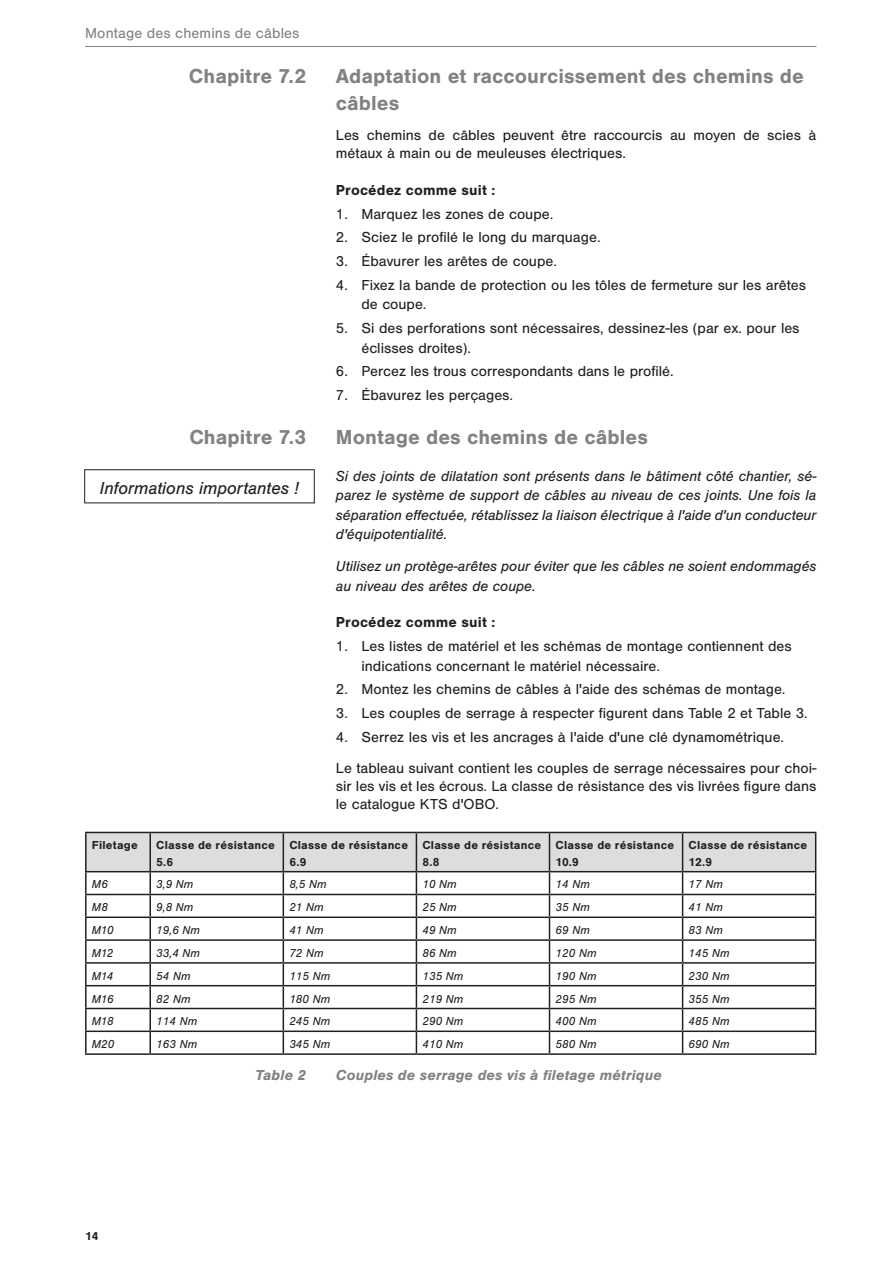
<style>
.page{position:relative;width:893px;height:1263px;background:#fff}
.page>*{position:absolute;margin:0;border:0;box-sizing:border-box;transform-origin:0 0}
.t1{font:700 21px/27px "Nimbus San";color:#808285}
.t2{font:italic 18px "Nimbus San";color:#231f20}
.Fließtext{font:15px/18px "Nimbus San";color:#231f20}
.Hinweis{font:italic 15px/19.5px "Nimbus San";color:#231f20;text-align:justify}
.t3{font:italic 700 15px "Nimbus San";letter-spacing:.01em;color:#808285}
.Headline_innen{font:700 15px "Nimbus San";letter-spacing:.01em;color:#231f20}
.t4{font:15px "Nimbus San";letter-spacing:.01em;color:#808285}
.Tabellentext{font:italic 12px "Nimbus San";color:#231f20}
.Tabelle_Spaltenübers{font:700 12px/16.5px "Nimbus San";letter-spacing:.02em;color:#231f20}
.Tabelle_Spaltenübers-2{font:italic 12px "Nimbus San";letter-spacing:-.025em;color:#231f20}
</style>
<div class="page">
<hr style="left:85px;top:832px;width:65px;height:1px;background:#231f20">
<hr style="left:85px;top:833px;width:2px;height:38px;background:#231f20">
<hr style="left:85px;top:871px;width:65px;height:1px;background:#231f20">
<hr style="left:85px;top:872px;width:2px;height:22px;background:#231f20">
<hr style="left:85px;top:894px;width:65px;height:1px;background:#231f20">
<hr style="left:85px;top:895px;width:2px;height:21px;background:#231f20">
<hr style="left:85px;top:916px;width:65px;height:2px;background:#231f20">
<hr style="left:85px;top:918px;width:2px;height:21px;background:#231f20">
<hr style="left:85px;top:939px;width:65px;height:2px;background:#231f20">
<hr style="left:85px;top:941px;width:2px;height:21px;background:#231f20">
<hr style="left:85px;top:962px;width:65px;height:2px;background:#231f20">
<hr style="left:85px;top:964px;width:2px;height:21px;background:#231f20">
<hr style="left:85px;top:985px;width:65px;height:1px;background:#231f20">
<hr style="left:85px;top:986px;width:2px;height:22px;background:#231f20">
<hr style="left:85px;top:1008px;width:65px;height:1px;background:#231f20">
<hr style="left:85px;top:1009px;width:2px;height:21px;background:#231f20">
<hr style="left:85px;top:1030px;width:65px;height:2px;background:#231f20">
<hr style="left:85px;top:1032px;width:2px;height:21px;background:#231f20">
<svg style="left:86px;top:832px;width:730px;height:221px"></svg>
<hr style="left:85px;top:1053px;width:65px;height:2px;background:#231f20">
<hr style="left:150px;top:1053px;width:133px;height:2px;background:#231f20">
<hr style="left:283px;top:1053px;width:133px;height:2px;background:#231f20">
<hr style="left:416px;top:1053px;width:133px;height:2px;background:#231f20">
<hr style="left:549px;top:1053px;width:134px;height:2px;background:#231f20">
<hr style="left:683px;top:1053px;width:133px;height:2px;background:#231f20">
<svg style="left:97px;top:503px;width:206px;height:1px"></svg>
<div style="left:84px;top:469px;width:231px;height:34px;border:1px solid #231f20"></div>
<hr style="left:85px;top:46px;width:731px;height:1px;background:#808285">
<p class="t4" style="left:85px;top:24px;width:216px">Montage des chemins de câbles</p>
<p class="t1" style="left:189px;top:62px;width:119px">Chapitre 7.2</p>
<p class="t1" style="left:336px;top:62px;width:470px">Adaptation et raccourcissement des chemins de câbles</p>
<p class="Fließtext" style="left:336px;top:127px;width:482px">Les chemins de câbles peuvent être raccourcis au moyen de scies à métaux à main ou de meuleuses électriques.</p>
<p class="Headline_innen" style="left:336px;top:181px;width:161px">Procédez comme suit :</p>
<p class="Fließtext" style="left:336px;top:205px;width:219px">1. Marquez les zones de coupe.</p>
<p class="Fließtext" style="left:336px;top:229px;width:266px">2. Sciez le profilé le long du marquage.</p>
<p class="Fließtext" style="left:336px;top:252px;width:223px">3. Ébavurer les arêtes de coupe.</p>
<p class="Fließtext" style="left:361px;top:275px;width:446px;line-height:19.5px;text-indent:-26px">4. Fixez la bande de protection ou les tôles de fermeture sur les arêtes de coupe.</p>
<p class="Fließtext" style="left:361px;top:319px;width:440px;line-height:19.5px;text-indent:-26px">5. Si des perforations sont nécessaires, dessinez-les (par ex. pour les éclisses droites).</p>
<p class="Fließtext" style="left:336px;top:363px;width:339px">6. Percez les trous correspondants dans le profilé.</p>
<p class="Fließtext" style="left:336px;top:386px;width:179px">7. Ébavurez les perçages.</p>
<p class="t1" style="left:189px;top:424px;width:118px">Chapitre 7.3</p>
<p class="t1" style="left:336px;top:424px;width:314px">Montage des chemins de câbles</p>
<p class="Hinweis" style="left:336px;top:466px;width:482px">Si des joints de dilatation sont présents dans le bâtiment côté chantier, sé&shy;parez le système de support de câbles au niveau de ces joints. Une fois la séparation effectuée, rétablissez la liaison électrique à l'aide d'un conducteur d'équipotentialité.</p>
<p class="Hinweis" style="left:336px;top:557px;width:482px">Utilisez un protège-arêtes pour éviter que les câbles ne soient endommagés au niveau des arêtes de coupe.</p>
<p class="Headline_innen" style="left:336px;top:614px;width:161px">Procédez comme suit :</p>
<p class="Fließtext" style="left:361px;top:637px;width:432px;line-height:19.5px;text-indent:-26px">1. Les listes de matériel et les schémas de montage contiennent des indications concernant le matériel nécessaire.</p>
<p class="Fließtext" style="left:336px;top:681px;width:451px">2. Montez les chemins de câbles à l'aide des schémas de montage.</p>
<p class="Fließtext" style="left:336px;top:704px;width:473px">3. Les couples de serrage à respecter figurent dans Table 2 et Table 3.</p>
<p class="Fließtext" style="left:336px;top:728px;width:450px">4. Serrez les vis et les ancrages à l'aide d'une clé dynamométrique.</p>
<p class="Fließtext" style="left:336px;top:759px;width:482px;text-align:justify">Le tableau suivant contient les couples de serrage nécessaires pour choi&shy;sir les vis et les écrous. La classe de résistance des vis livrées figure dans le catalogue KTS d'OBO.</p>
<p class="t2" style="left:100px;top:478px;width:201px">Informations importantes !</p>
<p class="Tabelle_Spaltenübers" style="left:92px;top:837px;width:48px">Filetage</p>
<p class="Tabelle_Spaltenübers" style="left:156px;top:837px;width:120px">Classe de résistance<br>5.6</p>
<p class="Tabelle_Spaltenübers" style="left:289px;top:837px;width:120px">Classe de résistance<br>6.9</p>
<p class="Tabelle_Spaltenübers" style="left:422px;top:837px;width:120px">Classe de résistance<br>8.8</p>
<p class="Tabelle_Spaltenübers" style="left:555px;top:837px;width:120px">Classe de résistance<br>10.9</p>
<p class="Tabelle_Spaltenübers" style="left:689px;top:837px;width:120px">Classe de résistance<br>12.9</p>
<p class="Tabelle_Spaltenübers-2" style="left:92px;top:878px;width:18px">M6</p>
<p class="Tabellentext" style="left:156px;top:878px;width:39px">3,9 Nm</p>
<p class="Tabellentext" style="left:289px;top:878px;width:39px">8,5 Nm</p>
<p class="Tabellentext" style="left:422px;top:878px;width:36px">10 Nm</p>
<p class="Tabellentext" style="left:555px;top:878px;width:36px">14 Nm</p>
<p class="Tabellentext" style="left:689px;top:878px;width:36px">17 Nm</p>
<p class="Tabelle_Spaltenübers-2" style="left:92px;top:900px;width:18px">M8</p>
<p class="Tabellentext" style="left:156px;top:900px;width:39px">9,8 Nm</p>
<p class="Tabellentext" style="left:289px;top:900px;width:36px">21 Nm</p>
<p class="Tabellentext" style="left:422px;top:900px;width:36px">25 Nm</p>
<p class="Tabellentext" style="left:555px;top:900px;width:36px">35 Nm</p>
<p class="Tabellentext" style="left:689px;top:900px;width:36px">41 Nm</p>
<p class="Tabelle_Spaltenübers-2" style="left:92px;top:923px;width:23px">M10</p>
<p class="Tabellentext" style="left:156px;top:923px;width:45px">19,6 Nm</p>
<p class="Tabellentext" style="left:289px;top:923px;width:36px">41 Nm</p>
<p class="Tabellentext" style="left:422px;top:923px;width:36px">49 Nm</p>
<p class="Tabellentext" style="left:555px;top:923px;width:36px">69 Nm</p>
<p class="Tabellentext" style="left:689px;top:923px;width:36px">83 Nm</p>
<p class="Tabelle_Spaltenübers-2" style="left:92px;top:946px;width:23px">M12</p>
<p class="Tabellentext" style="left:156px;top:946px;width:45px">33,4 Nm</p>
<p class="Tabellentext" style="left:289px;top:946px;width:36px">72 Nm</p>
<p class="Tabellentext" style="left:422px;top:946px;width:36px">86 Nm</p>
<p class="Tabellentext" style="left:555px;top:946px;width:43px">120 Nm</p>
<p class="Tabellentext" style="left:689px;top:946px;width:43px">145 Nm</p>
<p class="Tabelle_Spaltenübers-2" style="left:92px;top:969px;width:23px">M14</p>
<p class="Tabellentext" style="left:156px;top:969px;width:36px">54 Nm</p>
<p class="Tabellentext" style="left:289px;top:969px;width:43px">115 Nm</p>
<p class="Tabellentext" style="left:422px;top:969px;width:43px">135 Nm</p>
<p class="Tabellentext" style="left:555px;top:969px;width:43px">190 Nm</p>
<p class="Tabellentext" style="left:689px;top:969px;width:43px">230 Nm</p>
<p class="Tabelle_Spaltenübers-2" style="left:92px;top:992px;width:23px">M16</p>
<p class="Tabellentext" style="left:156px;top:992px;width:36px">82 Nm</p>
<p class="Tabellentext" style="left:289px;top:992px;width:43px">180 Nm</p>
<p class="Tabellentext" style="left:422px;top:992px;width:43px">219 Nm</p>
<p class="Tabellentext" style="left:555px;top:992px;width:43px">295 Nm</p>
<p class="Tabellentext" style="left:689px;top:992px;width:43px">355 Nm</p>
<p class="Tabelle_Spaltenübers-2" style="left:92px;top:1014px;width:23px">M18</p>
<p class="Tabellentext" style="left:156px;top:1014px;width:43px">114 Nm</p>
<p class="Tabellentext" style="left:289px;top:1014px;width:43px">245 Nm</p>
<p class="Tabellentext" style="left:422px;top:1014px;width:43px">290 Nm</p>
<p class="Tabellentext" style="left:555px;top:1014px;width:43px">400 Nm</p>
<p class="Tabellentext" style="left:689px;top:1014px;width:43px">485 Nm</p>
<p class="Tabelle_Spaltenübers-2" style="left:92px;top:1037px;width:24px">M20</p>
<p class="Tabellentext" style="left:156px;top:1037px;width:43px">163 Nm</p>
<p class="Tabellentext" style="left:289px;top:1037px;width:43px">345 Nm</p>
<p class="Tabellentext" style="left:422px;top:1037px;width:43px">410 Nm</p>
<p class="Tabellentext" style="left:555px;top:1037px;width:43px">580 Nm</p>
<p class="Tabellentext" style="left:689px;top:1037px;width:43px">690 Nm</p>
<p class="t3" style="left:256px;top:1066px;width:52px">Table 2</p>
<p class="t3" style="left:336px;top:1066px;width:328px">Couples de serrage des vis à filetage métrique</p>
<p class="Tabelle_Spaltenübers" style="left:85px;top:1227px;width:15px">14</p>
</div>
